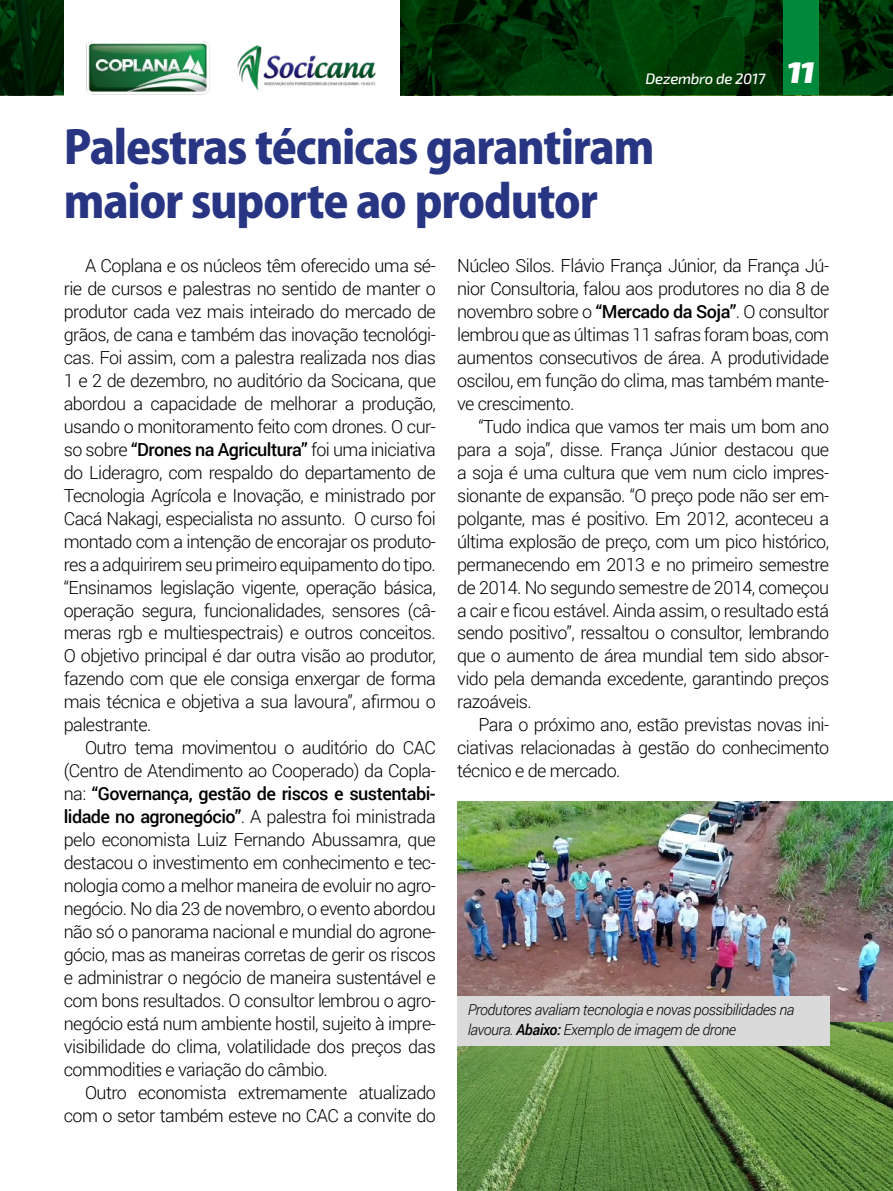
<style>
.page{position:relative;width:893px;height:1191px;background:#fff}
.page>*{position:absolute;margin:0;border:0;box-sizing:border-box;transform-origin:0 0}
.t1{font:800 45px/54px "Koz Go Pro";letter-spacing:-.025em;color:#283583}
.t2{font:300 18px/23px "Roboto";letter-spacing:-.03em;color:#000;text-align:justify}
.t3{font:italic 300 15px/20px "Roboto";letter-spacing:-.03em;color:#000}
.t4{font:italic 500 15px "Exo 2";letter-spacing:-.02em;color:#fff}
.s1{font-weight:900;font-size:30px}
.s2{font-weight:500}
</style>
<div class="page">
<img style="left:400px;top:0;width:493px;height:95px">
<img style="left:1px;top:0;width:63px;height:95px">
<div style="left:783px;top:0;width:36px;height:95px;background:#00893a"></div>
<img style="left:237px;top:45px;width:139px;height:46px">
<img style="left:86px;top:41px;width:124px;height:54px">
<hr style="left:0;top:0;width:1px;height:95px;background:#00893a">
<img style="left:457px;top:801px;width:436px;height:390px">
<div style="left:457px;top:996px;width:372px;height:49px;background:#dadada"></div>
<p class="t4" style="left:646px;top:70px;width:171px">Dezembro de 2017 <span class="s1">11</span></p>
<h1 class="t1" style="left:64px;top:123px;width:592px">Palestras técnicas garantiram maior suporte ao produtor</h1>
<p class="t2" style="left:457px;top:254px;width:374px">Núcleo Silos. Flávio França Júnior, da França Jú&shy;nior Consultoria, falou aos produtores no dia 8 de novembro sobre o <span class="s2">“Mercado da Soja”</span>. O consultor lembrou que as últimas 11 safras foram boas, com aumentos consecutivos de área. A produtividade oscilou, em função do clima, mas também mante&shy;ve crescimento.</p>
<p class="t2" style="left:457px;top:414px;width:374px;text-indent:21px">“Tudo indica que vamos ter mais um bom ano para a soja”, disse. França Júnior destacou que a soja é uma cultura que vem num ciclo impres&shy;sionante de expansão. “O preço pode não ser em&shy;polgante, mas é positivo. Em 2012, aconteceu a última explosão de preço, com um pico histórico, permanecendo em 2013 e no primeiro semestre de 2014. No segundo semestre de 2014, começou a cair e ficou estável. Ainda assim, o resultado está sendo positivo”, ressaltou o consultor, lembrando que o aumento de área mundial tem sido absor&shy;vido pela demanda excedente, garantindo preços razoáveis.</p>
<p class="t2" style="left:457px;top:713px;width:374px;text-indent:21px">Para o próximo ano, estão previstas novas ini&shy;ciativas relacionadas à gestão do conhecimento técnico e de mercado.</p>
<p class="t2" style="left:64px;top:254px;width:374px;text-indent:21px">A Coplana e os núcleos têm oferecido uma sé&shy;rie de cursos e palestras no sentido de manter o produtor cada vez mais inteirado do mercado de grãos, de cana e também das inovação tecnológi&shy;cas. Foi assim, com a palestra realizada nos dias 1 e 2 de dezembro, no auditório da Socicana, que abordou a capacidade de melhorar a produção, usando o monitoramento feito com drones. O cur&shy;so sobre <span class="s2">“Drones na Agricultura”</span> foi uma iniciativa do Lideragro, com respaldo do departamento de Tecnologia Agrícola e Inovação, e ministrado por Cacá Nakagi, especialista no assunto. O curso foi montado com a intenção de encorajar os produto&shy;res a adquirirem seu primeiro equipamento do tipo. “Ensinamos legislação vigente, operação básica, operação segura, funcionalidades, sensores (câ&shy;meras rgb e multiespectrais) e outros conceitos.<br>O objetivo principal é dar outra visão ao produtor, fazendo com que ele consiga enxergar de forma mais técnica e objetiva a sua lavoura”, afirmou o palestrante.</p>
<p class="t2" style="left:64px;top:736px;width:374px;text-indent:21px">Outro tema movimentou o auditório do CAC (Centro de Atendimento ao Cooperado) da Copla&shy;na: <span class="s2">“Governança, gestão de riscos e sustentabi&shy;lidade no agronegócio”</span>. A palestra foi ministrada pelo economista Luiz Fernando Abussamra, que destacou o investimento em conhecimento e tec&shy;nologia como a melhor maneira de evoluir no agro&shy;negócio. No dia 23 de novembro, o evento abordou não só o panorama nacional e mundial do agrone&shy;gócio, mas as maneiras corretas de gerir os riscos e administrar o negócio de maneira sustentável e com bons resultados. O consultor lembrou o agro&shy;negócio está num ambiente hostil, sujeito à impre&shy;visibilidade do clima, volatilidade dos preços das commodities e variação do câmbio.</p>
<p class="t2" style="left:64px;top:1080px;width:374px;text-align:right">Outro economista extremamente atualizado com o setor também esteve no CAC a convite do</p>
<p class="t3" style="left:468px;top:999px;width:328px">Produtores avaliam tecnologia e novas possibilidades na lavoura. <span class="s2">Abaixo:</span> Exemplo de imagem de drone</p>
</div>
